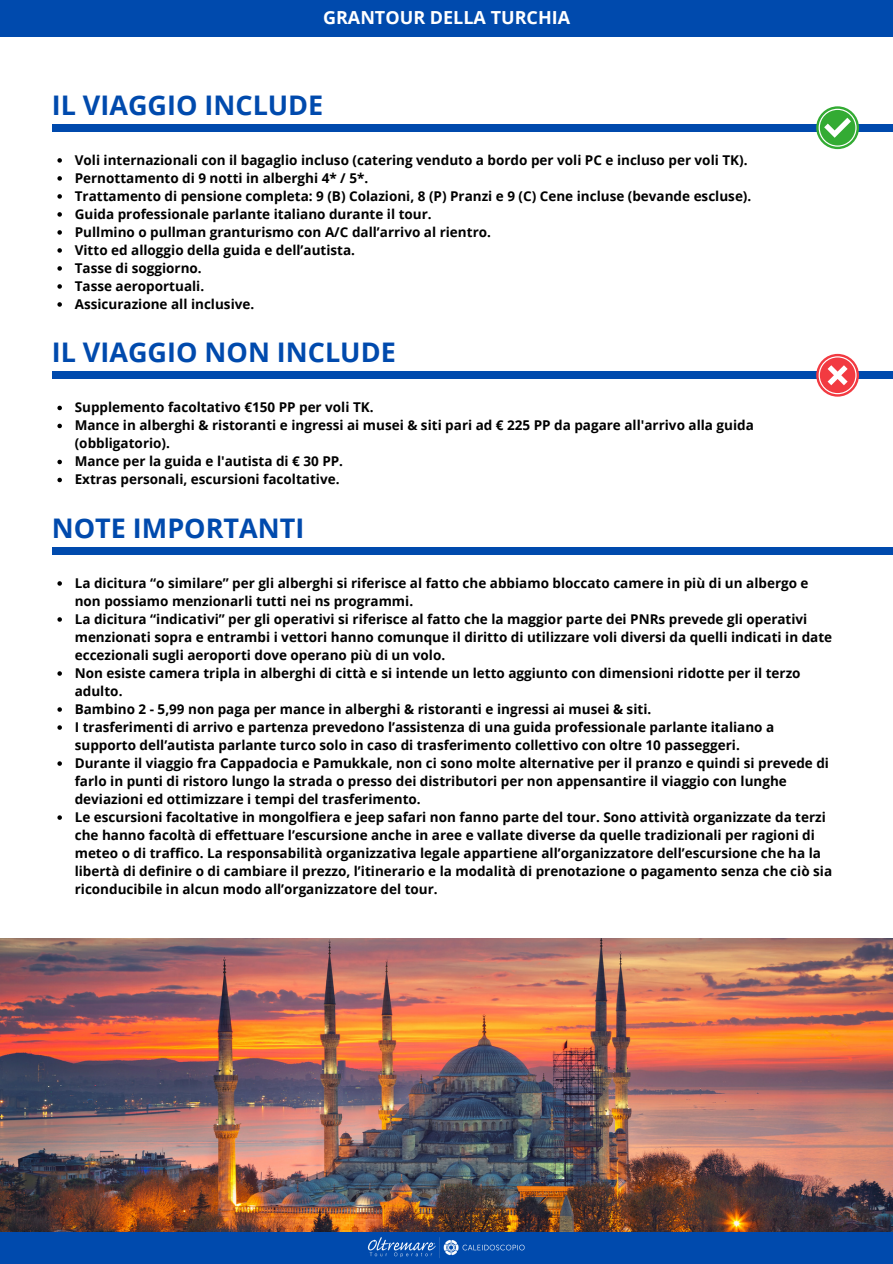
<style>
.page{position:relative;width:893px;height:1264px;background:#fff}
.page>*{position:absolute;margin:0;border:0;box-sizing:border-box;transform-origin:0 0}
.t1{font:700 27px "Open Sans";color:#004aad}
.t2{font:700 18px "Open Sans";color:#fff}
.t3{font:700 13.5px/18px "Open Sans";color:#000}
</style>
<div class="page">
<div style="left:52px;top:124px;width:840px;height:8px;background:#004aad"></div>
<div style="left:52px;top:371px;width:840px;height:8px;background:#004aad"></div>
<div style="left:52px;top:547px;width:840px;height:7px;background:#004aad"></div>
<svg style="left:816px;top:106px;width:42px;height:43px"></svg>
<svg style="left:818px;top:109px;width:38px;height:38px"></svg>
<svg style="left:816px;top:354px;width:42px;height:42px"></svg>
<svg style="left:818px;top:356px;width:38px;height:38px"></svg>
<div style="left:0;top:0;width:892px;height:37px;background:#004aad"></div>
<div style="left:0;top:1231px;width:892px;height:32px;background:#004aad"></div>
<img style="left:367px;top:1237px;width:158px;height:21px">
<svg style="left:57px;top:158px;width:5px;height:5px"></svg>
<svg style="left:57px;top:176px;width:5px;height:5px"></svg>
<svg style="left:57px;top:194px;width:5px;height:5px"></svg>
<svg style="left:57px;top:212px;width:5px;height:5px"></svg>
<svg style="left:57px;top:230px;width:5px;height:5px"></svg>
<svg style="left:57px;top:248px;width:5px;height:5px"></svg>
<svg style="left:57px;top:266px;width:5px;height:5px"></svg>
<svg style="left:57px;top:284px;width:5px;height:5px"></svg>
<svg style="left:57px;top:302px;width:5px;height:5px"></svg>
<svg style="left:57px;top:406px;width:5px;height:4px"></svg>
<svg style="left:57px;top:424px;width:5px;height:4px"></svg>
<svg style="left:57px;top:460px;width:5px;height:4px"></svg>
<svg style="left:57px;top:478px;width:5px;height:4px"></svg>
<svg style="left:57px;top:581px;width:5px;height:4px"></svg>
<svg style="left:57px;top:617px;width:5px;height:4px"></svg>
<svg style="left:57px;top:671px;width:5px;height:4px"></svg>
<svg style="left:57px;top:707px;width:5px;height:4px"></svg>
<svg style="left:57px;top:725px;width:5px;height:4px"></svg>
<svg style="left:57px;top:761px;width:5px;height:4px"></svg>
<svg style="left:57px;top:815px;width:5px;height:4px"></svg>
<img style="left:0;top:938px;width:892px;height:293px">
<p class="t2" style="left:323px;top:5px;width:249px">GRANTOUR DELLA TURCHIA</p>
<h1 class="t1" style="left:52px;top:86px;width:273px">IL VIAGGIO INCLUDE</h1>
<p class="t3" style="left:75px;top:151px;width:674px">Voli internazionali con il bagaglio incluso (catering venduto a bordo per voli PC e incluso per voli TK).</p>
<p class="t3" style="left:75px;top:169px;width:295px">Pernottamento di 9 notti in alberghi 4* / 5*.</p>
<p class="t3" style="left:75px;top:187px;width:678px">Trattamento di pensione completa: 9 (B) Colazioni, 8 (P) Pranzi e 9 (C) Cene incluse (bevande escluse).</p>
<p class="t3" style="left:75px;top:205px;width:358px">Guida professionale parlante italiano durante il tour.</p>
<p class="t3" style="left:75px;top:223px;width:418px">Pullmino o pullman granturismo con A/C dall’arrivo al rientro.</p>
<p class="t3" style="left:75px;top:241px;width:282px">Vitto ed alloggio della guida e dell’autista.</p>
<p class="t3" style="left:75px;top:259px;width:128px">Tasse di soggiorno.</p>
<p class="t3" style="left:75px;top:277px;width:131px">Tasse aeroportuali.</p>
<h1 class="t3" style="left:75px;top:295px;width:181px">Assicurazione all inclusive.</h1>
<p class="t1" style="left:52px;top:333px;width:345px">IL VIAGGIO NON INCLUDE</p>
<p class="t3" style="left:75px;top:398px;width:300px">Supplemento facoltativo €150 PP per voli TK.</p>
<p class="t3" style="left:75px;top:416px;width:680px">Mance in alberghi &amp; ristoranti e ingressi ai musei &amp; siti pari ad € 225 PP da pagare all'arrivo alla guida (obbligatorio).</p>
<p class="t3" style="left:75px;top:452px;width:270px">Mance per la guida e l'autista di € 30 PP.</p>
<p class="t3" style="left:75px;top:470px;width:266px">Extras personali, escursioni facoltative.</p>
<p class="t1" style="left:52px;top:509px;width:254px">NOTE IMPORTANTI</p>
<p class="t3" style="left:75px;top:573px;width:735px">La dicitura “o similare” per gli alberghi si riferisce al fatto che abbiamo bloccato camere in più di un albergo e non possiamo menzionarli tutti nei ns programmi.</p>
<h1 class="t3" style="left:75px;top:609px;width:759px">La dicitura “indicativi” per gli operativi si riferisce al fatto che la maggior parte dei PNRs prevede gli operativi menzionati sopra e entrambi i vettori hanno comunque il diritto di utilizzare voli diversi da quelli indicati in date eccezionali sugli aeroporti dove operano più di un volo.</h1>
<p class="t3" style="left:75px;top:663px;width:727px">Non esiste camera tripla in alberghi di città e si intende un letto aggiunto con dimensioni ridotte per il terzo adulto.</p>
<p class="t3" style="left:75px;top:699px;width:578px">Bambino 2 - 5,99 non paga per mance in alberghi &amp; ristoranti e ingressi ai musei &amp; siti.</p>
<p class="t3" style="left:75px;top:717px;width:701px">I trasferimenti di arrivo e partenza prevedono l’assistenza di una guida professionale parlante italiano a supporto dell’autista parlante turco solo in caso di trasferimento collettivo con oltre 10 passeggeri.</p>
<p class="t3" style="left:75px;top:753px;width:755px">Durante il viaggio fra Cappadocia e Pamukkale, non ci sono molte alternative per il pranzo e quindi si prevede di farlo in punti di ristoro lungo la strada o presso dei distributori per non appensantire il viaggio con lunghe deviazioni ed ottimizzare i tempi del trasferimento.</p>
<p class="t3" style="left:75px;top:807px;width:758px">Le escursioni facoltative in mongolfiera e jeep safari non fanno parte del tour. Sono attività organizzate da terzi che hanno facoltà di effettuare l’escursione anche in aree e vallate diverse da quelle tradizionali per ragioni di meteo o di traffico. La responsabilità organizzativa legale appartiene all’organizzatore dell’escursione che ha la libertà di definire o di cambiare il prezzo, l’itinerario e la modalità di prenotazione o pagamento senza che ciò sia riconducibile in alcun modo all’organizzatore del tour.</p>
</div>
